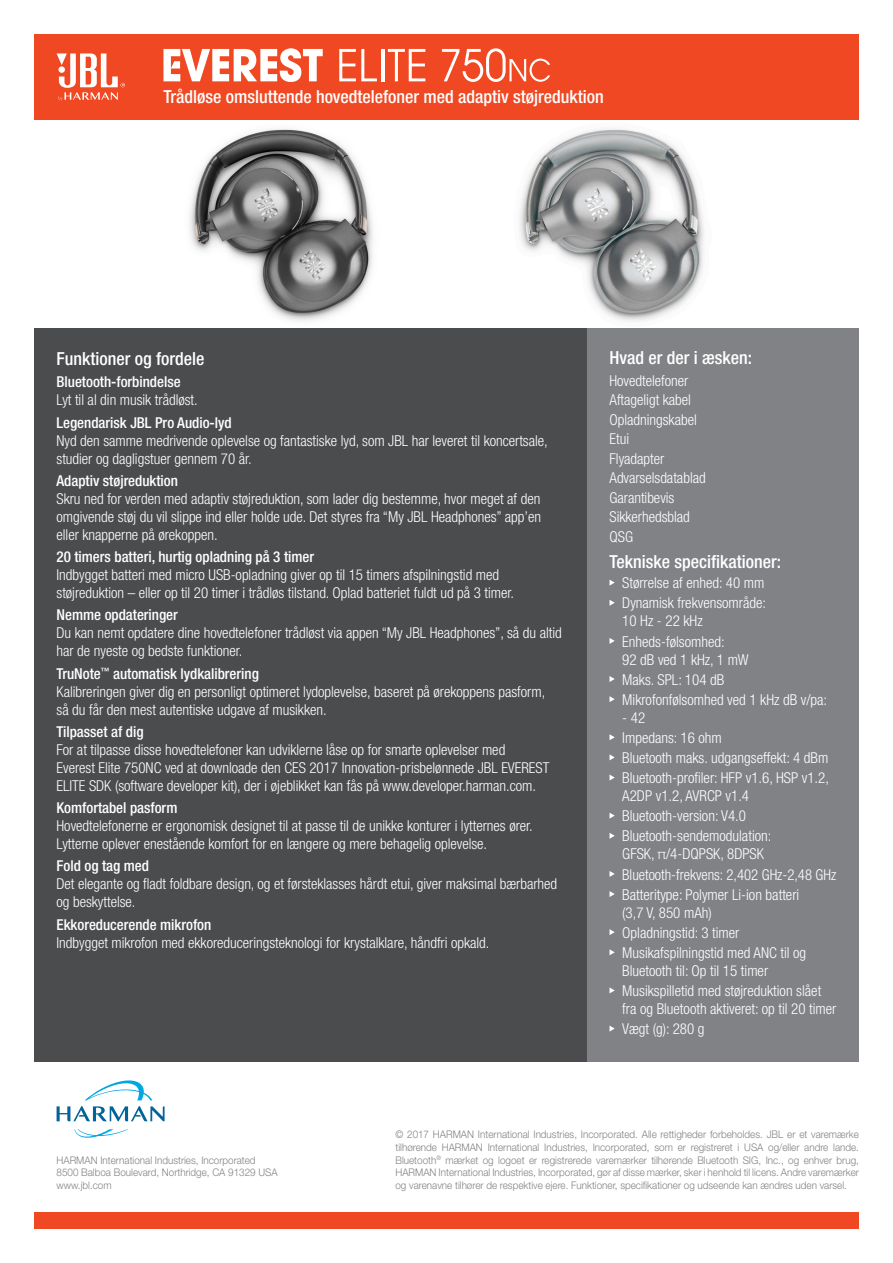
<style>
.page{position:relative;width:893px;height:1263px;background:#fff}
.page>*{position:absolute;margin:0;border:0;box-sizing:border-box;transform-origin:0 0}
.t1{font:500 condensed 18px "Helvetica Neue LT Pro";color:#fff}
.t2{font:300 condensed 15px/18px "Helvetica Neue LT Pro";color:#fff}
.t3{font:500 condensed 15px "Helvetica Neue LT Pro";color:#fff}
.t4{font:300 10.5px/12.6px "Helvetica Neue LT Std";color:#808285;text-align:justify;scale:.94 1}
.t5{font:300 10.5px "Helvetica Neue LT Pro";color:#808285;scale:.94 1}
</style>
<div class="page">
<img style="left:139px;top:119px;width:279px;height:210px">
<img style="left:469px;top:119px;width:279px;height:210px">
<div style="left:34px;top:34px;width:825px;height:85px;background:#f04822"></div>
<div style="left:34px;top:1213px;width:825px;height:16px;background:#f04822"></div>
<svg style="left:85px;top:1080px;width:67px;height:20px"></svg>
<svg style="left:74px;top:1129px;width:54px;height:9px"></svg>
<svg style="left:57px;top:1106px;width:108px;height:15px"></svg>
<svg style="left:57px;top:53px;width:68px;height:48px"></svg>
<svg style="left:163px;top:48px;width:160px;height:34px"></svg>
<svg style="left:339px;top:49px;width:38px;height:32px"></svg>
<hr style="left:381px;top:49px;width:3px;height:32px;background:#fff">
<svg style="left:388px;top:49px;width:37px;height:32px"></svg>
<svg style="left:442px;top:48px;width:108px;height:34px"></svg>
<div style="left:587px;top:329px;width:272px;height:733px;background:#808285"></div>
<svg style="left:609px;top:580px;width:6px;height:6px"></svg>
<svg style="left:609px;top:600px;width:6px;height:6px"></svg>
<svg style="left:609px;top:638px;width:6px;height:6px"></svg>
<svg style="left:609px;top:676px;width:6px;height:6px"></svg>
<svg style="left:609px;top:696px;width:6px;height:6px"></svg>
<svg style="left:609px;top:734px;width:6px;height:6px"></svg>
<svg style="left:609px;top:754px;width:6px;height:6px"></svg>
<svg style="left:609px;top:774px;width:6px;height:6px"></svg>
<svg style="left:609px;top:813px;width:6px;height:6px"></svg>
<svg style="left:609px;top:833px;width:6px;height:6px"></svg>
<svg style="left:609px;top:871px;width:6px;height:6px"></svg>
<svg style="left:609px;top:891px;width:6px;height:6px"></svg>
<svg style="left:609px;top:929px;width:6px;height:6px"></svg>
<svg style="left:609px;top:949px;width:6px;height:6px"></svg>
<svg style="left:609px;top:987px;width:6px;height:6px"></svg>
<svg style="left:609px;top:1025px;width:6px;height:6px"></svg>
<div style="left:34px;top:329px;width:553px;height:733px;background:#4b4c4d"></div>
<p class="t1" style="left:163px;top:86px;width:442px">Trådløse omsluttende hovedtelefoner med adaptiv støjreduktion</p>
<p class="t1" style="left:57px;top:348px;width:149px">Funktioner og fordele</p>
<p class="t3" style="left:57px;top:373px;width:126px">Bluetooth-forbindelse</p>
<p class="t2" style="left:57px;top:391px;width:143px">Lyt til al din musik trådløst.</p>
<p class="t3" style="left:57px;top:413px;width:177px">Legendarisk JBL Pro Audio-lyd</p>
<p class="t2" style="left:57px;top:431px;width:493px">Nyd den samme medrivende oplevelse og fantastiske lyd, som JBL har leveret til koncertsale, studier og dagligstuer gennem 70 år.</p>
<p class="t3" style="left:57px;top:471px;width:123px">Adaptiv støjreduktion</p>
<p class="t2" style="left:57px;top:489px;width:486px;text-align:justify">Skru ned for verden med adaptiv støjreduktion, som lader dig bestemme, hvor meget af den omgivende støj du vil slippe ind eller holde ude. Det styres fra “My JBL Headphones” app’en eller knapperne på ørekoppen.</p>
<p class="t3" style="left:57px;top:548px;width:259px">20 timers batteri, hurtig opladning på 3 timer</p>
<p class="t2" style="left:57px;top:566px;width:459px">Indbygget batteri med micro USB-opladning giver op til 15 timers afspilningstid med støjreduktion – eller op til 20 timer i trådløs tilstand. Oplad batteriet fuldt ud på 3 timer.</p>
<p class="t3" style="left:57px;top:606px;width:123px">Nemme opdateringer</p>
<p class="t2" style="left:57px;top:624px;width:507px">Du kan nemt opdatere dine hovedtelefoner trådløst via appen “My JBL Headphones”, så du altid har de nyeste og bedste funktioner.</p>
<p class="t3" style="left:57px;top:664px;width:204px">TruNote<sup>™</sup> automatisk lydkalibrering</p>
<p class="t2" style="left:57px;top:682px;width:490px">Kalibreringen giver dig en personligt optimeret lydoplevelse, baseret på ørekoppens pasform, så du får den mest autentiske udgave af musikken.</p>
<p class="t3" style="left:57px;top:722px;width:89px">Tilpasset af dig</p>
<p class="t2" style="left:57px;top:740px;width:494px">For at tilpasse disse hovedtelefoner kan udviklerne låse op for smarte oplevelser med<br>Everest Elite 750NC ved at downloade den CES 2017 Innovation-prisbelønnede JBL EVEREST<br>ELITE SDK (software developer kit), der i øjeblikket kan fås på www.developer.harman.com.</p>
<p class="t3" style="left:57px;top:799px;width:122px">Komfortabel pasform</p>
<p class="t2" style="left:57px;top:817px;width:478px">Hovedtelefonerne er ergonomisk designet til at passe til de unikke konturer i lytternes ører.<br>Lytterne oplever enestående komfort for en længere og mere behagelig oplevelse.</p>
<p class="t3" style="left:57px;top:857px;width:94px">Fold og tag med</p>
<p class="t2" style="left:57px;top:875px;width:502px">Det elegante og fladt foldbare design, og et førsteklasses hårdt etui, giver maksimal bærbarhed og beskyttelse.</p>
<p class="t3" style="left:57px;top:915px;width:156px">Ekkoreducerende mikrofon</p>
<p class="t2" style="left:57px;top:933px;width:434px">Indbygget mikrofon med ekkoreduceringsteknologi for krystalklare, håndfri opkald.</p>
<p class="t1" style="left:609px;top:347px;width:144px">Hvad er der i æsken:</p>
<p class="t2" style="left:609px;top:371px;width:80px">Hovedtelefoner</p>
<p class="t2" style="left:609px;top:391px;width:83px">Aftageligt kabel</p>
<p class="t2" style="left:609px;top:410px;width:89px">Opladningskabel</p>
<p class="t2" style="left:609px;top:430px;width:21px">Etui</p>
<p class="t2" style="left:609px;top:449px;width:56px">Flyadapter</p>
<p class="t2" style="left:609px;top:469px;width:98px">Advarselsdatablad</p>
<p class="t2" style="left:609px;top:488px;width:66px">Garantibevis</p>
<p class="t2" style="left:609px;top:508px;width:82px">Sikkerhedsblad</p>
<p class="t2" style="left:609px;top:527px;width:25px">QSG</p>
<p class="t1" style="left:609px;top:551px;width:173px">Tekniske specifikationer:</p>
<p class="t2" style="left:622px;top:574px;width:144px">Størrelse af enhed: 40 mm</p>
<p class="t2" style="left:622px;top:594px;width:145px">Dynamisk frekvensområde:<br>10 Hz - 22 kHz</p>
<p class="t2" style="left:622px;top:632px;width:128px">Enheds-følsomhed:<br>92 dB ved 1 kHz, 1 mW</p>
<p class="t2" style="left:622px;top:670px;width:104px">Maks. SPL: 104 dB</p>
<p class="t2" style="left:622px;top:690px;width:206px">Mikrofonfølsomhed ved 1 kHz dB v/pa:</p>
<p class="t2" style="left:622px;top:708px;width:24px">- 42</p>
<p class="t2" style="left:622px;top:728px;width:101px">Impedans: 16 ohm</p>
<p class="t2" style="left:622px;top:748px;width:208px">Bluetooth maks. udgangseffekt: 4 dBm</p>
<p class="t2" style="left:622px;top:769px;width:208px">Bluetooth-profiler: HFP v1.6, HSP v1.2,<br>A2DP v1.2, AVRCP v1.4</p>
<p class="t2" style="left:622px;top:807px;width:125px">Bluetooth-version: V4.0</p>
<p class="t2" style="left:622px;top:827px;width:151px">Bluetooth-sendemodulation:<br>GFSK, π/4-DQPSK, 8DPSK</p>
<p class="t2" style="left:622px;top:865px;width:216px">Bluetooth-frekvens: 2,402 GHz-2,48 GHz</p>
<p class="t2" style="left:622px;top:885px;width:178px">Batteritype: Polymer Li-ion batteri (3,7 V, 850 mAh)</p>
<p class="t2" style="left:622px;top:923px;width:119px">Opladningstid: 3 timer</p>
<p class="t2" style="left:622px;top:943px;width:185px">Musikafspilningstid med ANC til og<br>Bluetooth til: Op til 15 timer</p>
<p class="t2" style="left:622px;top:982px;width:216px">Musikspilletid med støjreduktion slået fra og Bluetooth aktiveret: op til 20 timer</p>
<p class="t2" style="left:622px;top:1020px;width:84px">Vægt (g): 280 g</p>
<p class="t5" style="left:57px;top:1153px;width:213px">HARMAN International Industries, Incorporated</p>
<p class="t5" style="left:57px;top:1166px;width:237px">8500 Balboa Boulevard, Northridge, CA 91329 USA</p>
<p class="t5" style="left:57px;top:1179px;width:60px">www.jbl.com</p>
<p class="t4" style="left:395px;top:1128px;width:495px">© 2017 HARMAN International Industries, Incorporated. Alle rettigheder forbeholdes. JBL er et varemærke tilhørende HARMAN International Industries, Incorporated, som er registreret i USA og/eller andre lande.<br>Bluetooth<sup>®</sup> mærket og logoet er registrerede varemærker tilhørende Bluetooth SIG, Inc., og enhver brug, HARMAN International Industries, Incorporated, gør af disse mærker, sker i henhold til licens. Andre varemærker og varenavne tilhører de respektive ejere. Funktioner, specifikationer og udseende kan ændres uden varsel.</p>
</div>
